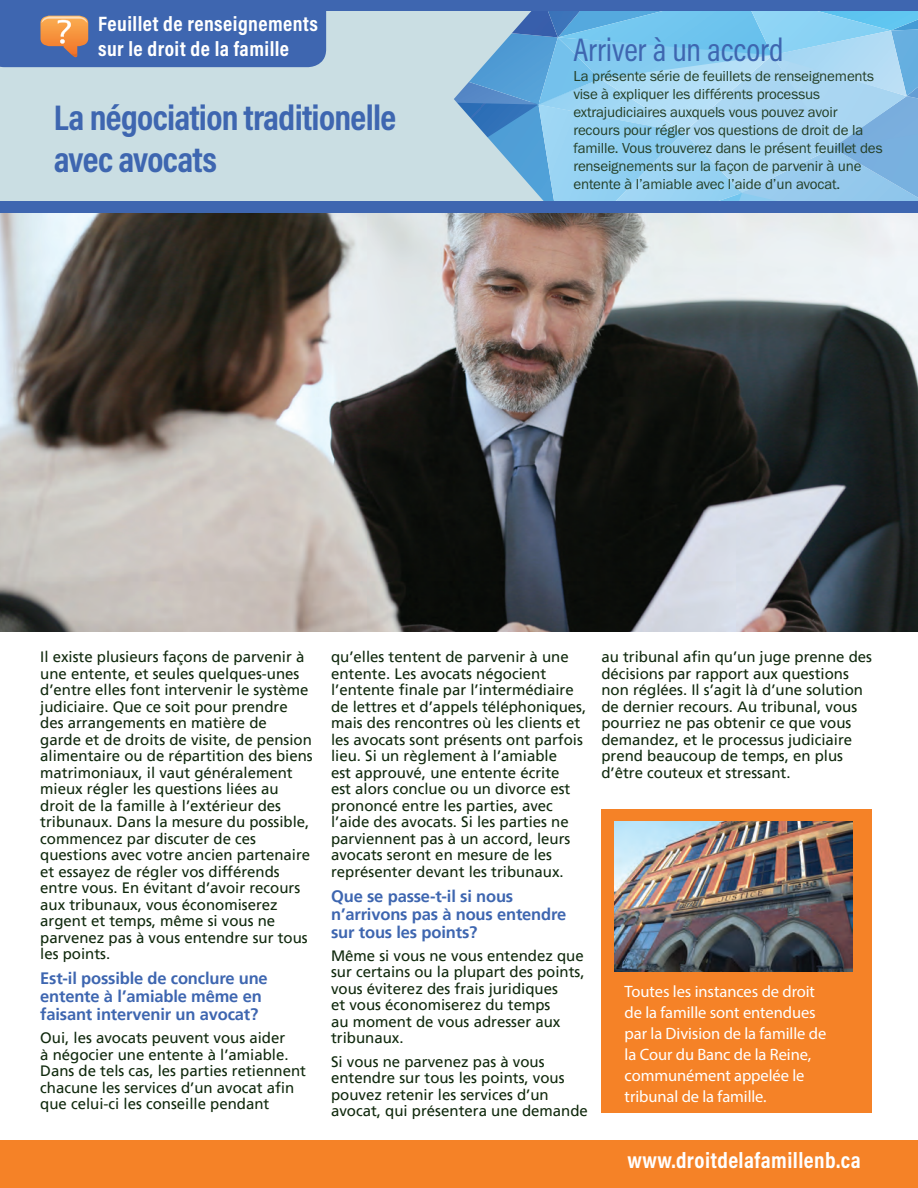
<style>
.page{position:relative;width:918px;height:1188px;background:#fff}
.page>*{position:absolute;margin:0;border:0;box-sizing:border-box;transform-origin:0 0}
.section_heads{font:700 36px/42px "Acumin Pro Cond";letter-spacing:-.02em;color:#3e66b0}
.section_heads-2{font:33px "Acumin Pro Cond";letter-spacing:-.005em;color:#3e66b0}
.t1{font:700 22.5px "Acumin Pro Cond";letter-spacing:.02em;color:#fff}
.t2{font:700 21px/25.2px "Acumin Pro Cond";letter-spacing:.02em;color:#fff}
.QUESTIONS{font:700 16.5px/18px "Frutiger LT Pro";letter-spacing:-.01em;color:#3e66b0}
.whitetext_in_box{font:16.5px/21px "Myriad Pro";letter-spacing:-.005em;color:#fff}
.Text-first_para{font:15px/16.5px "Frutiger LT Pro";color:#10290d}
.about_this_fact_shee{font:15px/18px "Franklin Gothic URW Boo";letter-spacing:-.01em;color:#243f27}
</style>
<div class="page">
<div style="left:0;top:201px;width:918px;height:13px;background:#3e66b0"></div>
<svg style="left:0;top:0;width:918px;height:201px;background:#9ac1de"></svg>
<div style="left:0;top:1140px;width:918px;height:48px;background:#f58227"></div>
<img style="left:0;top:214px;width:918px;height:418px">
<div style="left:601px;top:809px;width:271px;height:303px;background:#f58227"></div>
<img style="left:615px;top:822px;width:237px;height:150px">
<h3 class="t2" style="left:98px;top:11px;width:221px">Feuillet de renseignements sur le droit de la famille</h3>
<p class="section_heads" style="left:54px;top:96px;width:344px">La négociation traditionelle avec avocats</p>
<p class="section_heads-2" style="left:573px;top:28px;width:211px">Arriver à un accord</p>
<p class="about_this_fact_shee" style="left:573px;top:67px;width:311px">La présente série de feuillets de renseignements vise à expliquer les différents processus extrajudiciaires auxquels vous pouvez avoir recours pour régler vos questions de droit de la famille. Vous trouverez dans le présent feuillet des renseignements sur la façon de parvenir à une entente à l’amiable avec l’aide d’un avocat.</p>
<p class="Text-first_para" style="left:40px;top:649px;width:274px">Il existe plusieurs façons de parvenir à une entente, et seules quelques-unes d’entre elles font intervenir le système judiciaire. Que ce soit pour prendre des arrangements en matière de<br>garde et de droits de visite, de pension alimentaire ou de répartition des biens matrimoniaux, il vaut généralement mieux régler les questions liées au droit de la famille à l’extérieur des tribunaux. Dans la mesure du possible, commencez par discuter de ces questions avec votre ancien partenaire et essayez de régler vos différends entre vous. En évitant d’avoir recours aux tribunaux, vous économiserez argent et temps, même si vous ne parvenez pas à vous entendre sur tous les points.</p>
<p class="QUESTIONS" style="left:40px;top:970px;width:229px">Est-il possible de conclure une entente à l’amiable même en faisant intervenir un avocat?</p>
<p class="Text-first_para" style="left:40px;top:1030px;width:267px">Oui, les avocats peuvent vous aider<br>à négocier une entente à l’amiable.<br>Dans de tels cas, les parties retiennent chacune les services d’un avocat afin que celui-ci les conseille pendant</p>
<p class="Text-first_para" style="left:331px;top:649px;width:257px">qu’elles tentent de parvenir à une entente. Les avocats négocient l’entente finale par l’intermédiaire de lettres et d’appels téléphoniques, mais des rencontres où les clients et les avocats sont présents ont parfois lieu. Si un règlement à l’amiable<br>est approuvé, une entente écrite<br>est alors conclue ou un divorce est prononcé entre les parties, avec l’aide des avocats. Si les parties ne parviennent pas à un accord, leurs avocats seront en mesure de les représenter devant les tribunaux.</p>
<p class="QUESTIONS" style="left:331px;top:887px;width:237px">Que se passe-t-il si nous n’arrivons pas à nous entendre sur tous les points?</p>
<p class="Text-first_para" style="left:331px;top:948px;width:255px">Même si vous ne vous entendez que sur certains ou la plupart des points, vous éviterez des frais juridiques<br>et vous économiserez du temps<br>au moment de vous adresser aux tribunaux.</p>
<p class="Text-first_para" style="left:331px;top:1053px;width:258px">Si vous ne parvenez pas à vous entendre sur tous les points, vous pouvez retenir les services d’un avocat, qui présentera une demande</p>
<p class="Text-first_para" style="left:601px;top:649px;width:272px">au tribunal afin qu’un juge prenne des décisions par rapport aux questions non réglées. Il s’agit là d’une solution de dernier recours. Au tribunal, vous pourriez ne pas obtenir ce que vous demandez, et le processus judiciaire prend beaucoup de temps, en plus d’être couteux et stressant.</p>
<p class="whitetext_in_box" style="left:625px;top:980px;width:203px">Toutes les instances de droit de la famille sont entendues par la Division de la famille de la Cour du Banc de la Reine, communément appelée le tribunal de la famille.</p>
<h3 class="t1" style="left:627px;top:1145px;width:235px">www.droitdelafamillenb.ca</h3>
</div>
